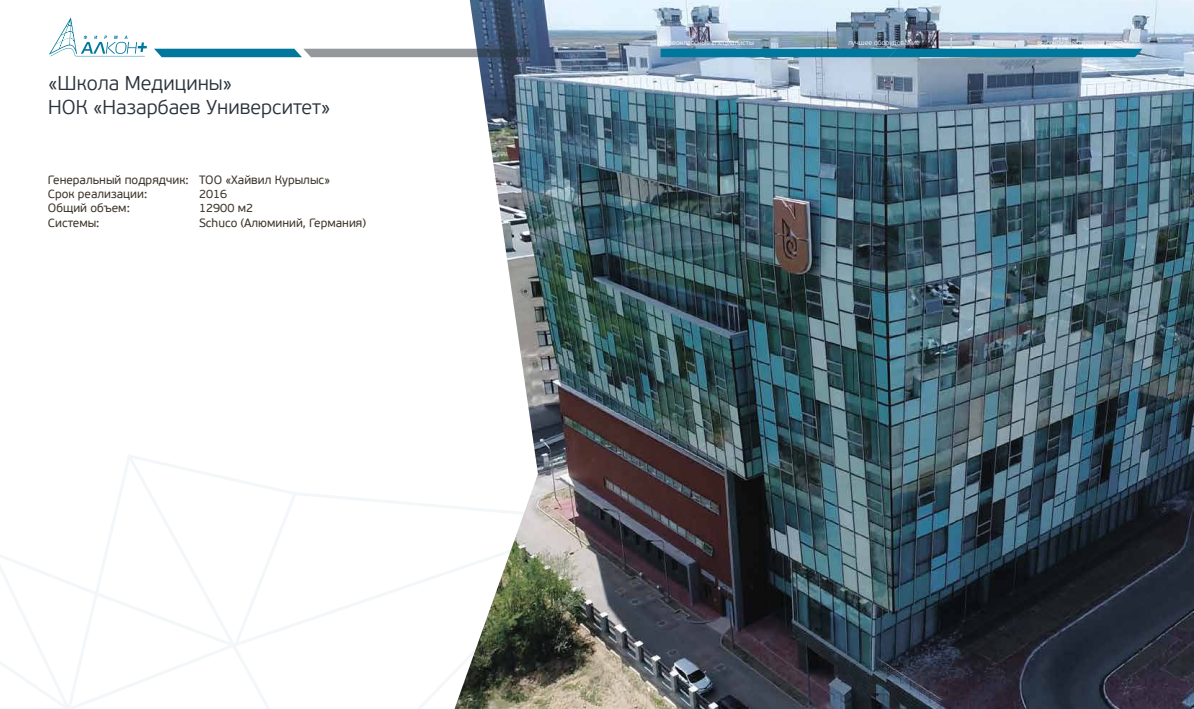
<style>
.page{position:relative;width:1194px;height:709px;background:#fff}
.page>*{position:absolute;margin:0;border:0;box-sizing:border-box;transform-origin:0 0}
.t1{font:300 20px/24px "PF Beau Sans Pro";color:#29323b}
.t2{font:12px/14.4px "PF Beau Sans Pro";color:#3c342a}
.t3{font:300 7px "PF Beau Sans Pro";color:#fff}
</style>
<div class="page">
<svg style="left:0;top:455px;width:454px;height:254px"></svg>
<img style="left:454px;top:0;width:740px;height:709px">
<svg style="left:49px;top:17px;width:98px;height:39px"></svg>
<svg style="left:154px;top:42px;width:376px;height:15px"></svg>
<div style="left:660px;top:49px;width:482px;height:8px;background:#00789d"></div>
<h1 class="t1" style="left:48px;top:71px;width:284px">«Школа Медицины»<br>НОК «Назарбаев Университет»</h1>
<p class="t2" style="left:48px;top:172px;width:142px">Генеральный подрядчик:<br>Срок реализации:<br>Общий объем:<br>Системы:</p>
<p class="t2" style="left:199px;top:172px;width:168px">ТОО «Хайвил Курылыс»<br>2016<br>12900 м2<br>Schuco (Алюминий, Германия)</p>
<p class="t3" style="left:660px;top:39px;width:95px">первоклассные специалисты</p>
<p class="t3" style="left:848px;top:39px;width:73px">лучшее оборудование</p>
<p class="t3" style="left:1037px;top:39px;width:105px">высококачественная продукция</p>
</div>
